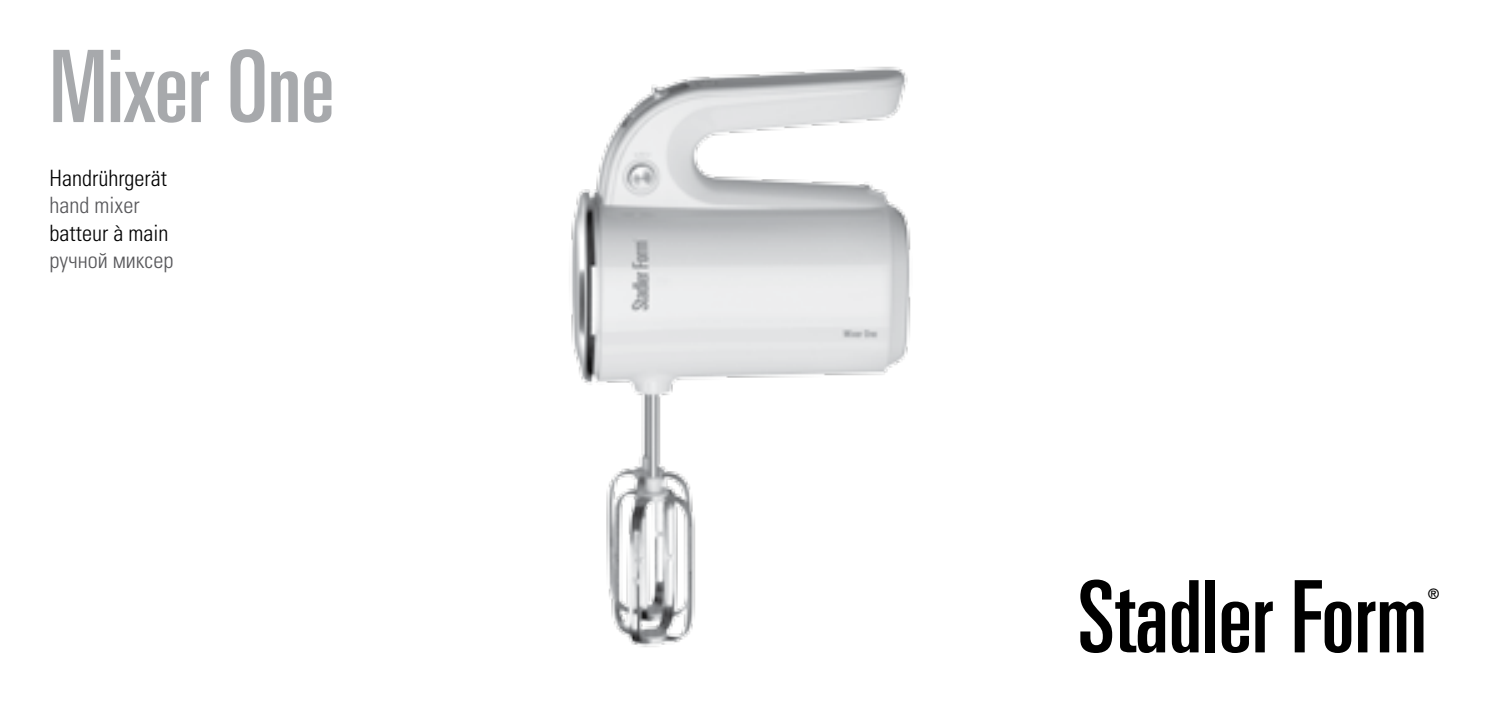
<style>
.page{position:relative;width:1489px;height:702px;background:#fff}
.page>*{position:absolute;margin:0;border:0;box-sizing:border-box;transform-origin:0 0}
.t1{font:ultra-condensed 100px "Univers LT Std";color:#000}
.t2{font:ultra-condensed 100px "Univers LT Std";color:#a7a9ac}
.t3{font:300 condensed 22.5px "Univers LT Std";color:#000}
.t4{font:300 22.5px "Partner Condensed";color:#58585b}
.t5{font:300 condensed 22.5px "Univers LT Std";color:#58585b}
.t6{font:ultra-condensed 14.5px "Univers LT Std";color:#000}
</style>
<div class="page">
<img style="left:571px;top:66px;width:340px;height:581px">
<h1 class="t2" style="left:50px;top:30px;width:286px">Mixer One</h1>
<p class="t3" style="left:50px;top:165px;width:119px">Handrührgerät</p>
<p class="t5" style="left:50px;top:192px;width:91px">hand mixer</p>
<p class="t3" style="left:50px;top:219px;width:120px">batteur à main</p>
<p class="t4" style="left:50px;top:247px;width:125px">ручной миксер</p>
<h1 class="t1" style="left:1077px;top:560px;width:351px">Stadler Form</h1>
<p class="t6" style="left:1427px;top:585px;width:13px">®</p>
</div>
